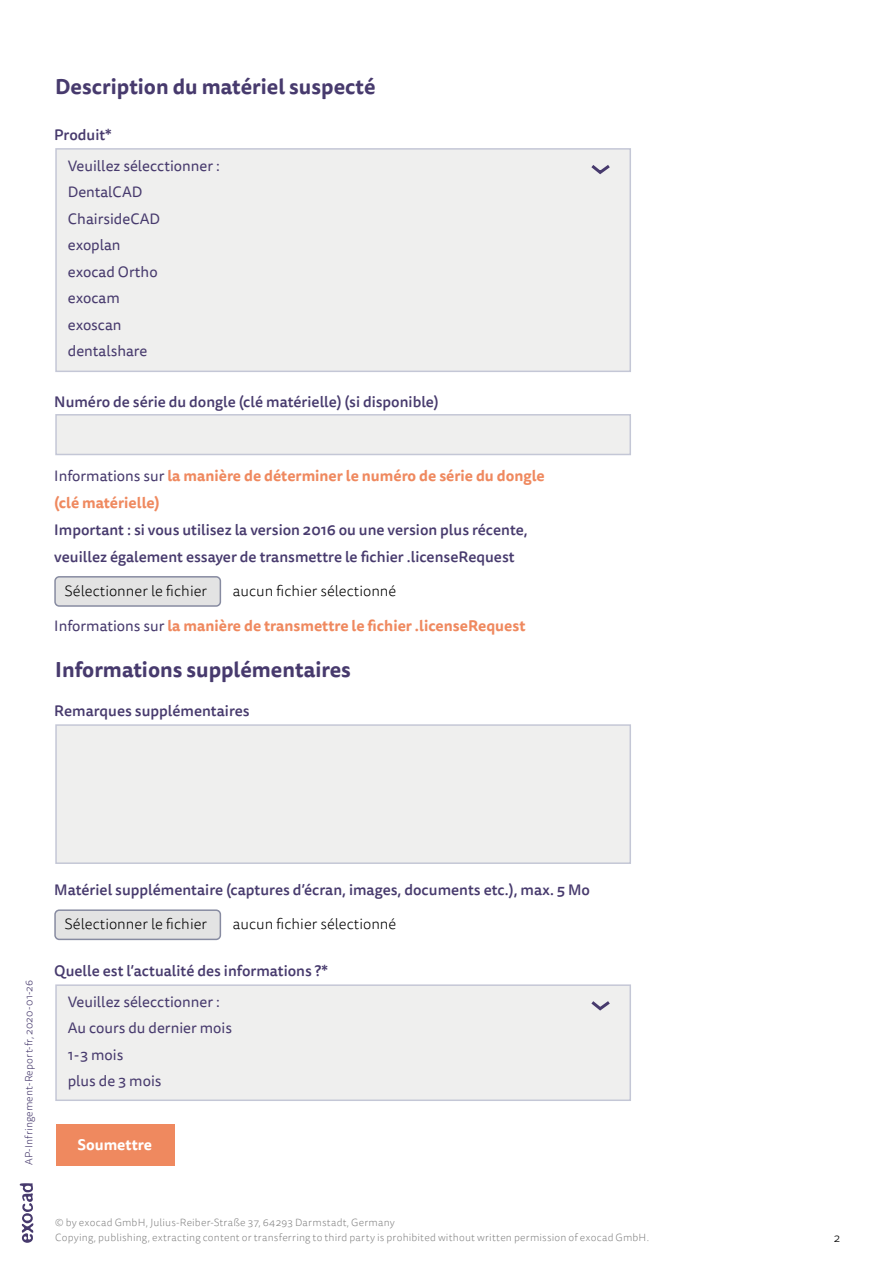
<style>
.page{position:relative;width:893px;height:1263px;background:#fff}
.page>*{position:absolute;margin:0;border:0;box-sizing:border-box;transform-origin:0 0}
.t1{font:700 21px "Tisa Sans Pro";color:#473a6d}
.t2{font:500 15px/27px "Tisa Sans Pro";color:#473a6d}
.t3{font:15px/26.5px "Tisa Sans Pro";color:#473a6d}
.t4{font:700 15px/27px "Tisa Sans Pro";color:#ef895f}
.t5{font:300 15px "Tisa Sans Pro";color:#000}
.t6{font:700 15px "Tisa Sans Pro";color:#fff}
.t7{font:300 12px "Tisa Sans Pro";color:#000}
.t8{font:300 10.5px/15px "Tisa Sans Pro";letter-spacing:.02em;color:#878787}
.t9{font:300 10.5px "Tisa Sans Pro";letter-spacing:.015em;color:#473a6d}
.s1{font-weight:400;color:#473a6d}
</style>
<div class="page">
<div style="left:55px;top:148px;width:576px;height:224px;background:#efefee;border:2px solid #c4c7d6"></div>
<div style="left:55px;top:984px;width:576px;height:117px;background:#efefee;border:2px solid #c4c7d6"></div>
<div style="left:55px;top:724px;width:576px;height:140px;background:#efefee;border:2px solid #c4c7d6"></div>
<svg style="left:591px;top:165px;width:19px;height:10px"></svg>
<svg style="left:591px;top:1001px;width:19px;height:10px"></svg>
<div style="left:55px;top:577px;width:165px;height:29px;background:#e3e3e3;border-radius:4px"></div>
<div style="left:54px;top:576px;width:167px;height:31px;border:2px solid #878ba1;border-radius:4px"></div>
<div style="left:55px;top:910px;width:165px;height:29px;background:#e3e3e3;border-radius:4px"></div>
<div style="left:54px;top:909px;width:167px;height:31px;border:2px solid #878ba1;border-radius:4px"></div>
<div style="left:55px;top:414px;width:576px;height:41px;background:#efefee;border:2px solid #c4c7d6"></div>
<svg style="left:20px;top:1183px;width:13px;height:60px"></svg>
<div style="left:56px;top:1124px;width:118px;height:41px;background:#ef895f"></div>
<h1 class="t1" style="left:55px;top:71px;width:322px">Description du matériel suspecté</h1>
<p class="t2" style="left:54px;top:122px;width:59px">Produit*</p>
<p class="t3" style="left:68px;top:152px;width:154px">Veuillez sélecctionner :<br>DentalCAD<br>ChairsideCAD<br>exoplan<br>exocad Ortho<br>exocam<br>exoscan<br>dentalshare</p>
<p class="t2" style="left:54px;top:388px;width:386px">Numéro de série du dongle (clé matérielle) (si disponible)</p>
<p class="t4" style="left:54px;top:462px;width:492px"><span class="s1">Informations sur</span> la manière de déterminer le numéro de série du dongle (clé matérielle)</p>
<p class="t2" style="left:54px;top:517px;width:475px">Important : si vous utilisez la version 2016 ou une version plus récente, veuillez également essayer de transmettre le fichier .licenseRequest</p>
<p class="t5" style="left:65px;top:581px;width:144px">Sélectionner le fichier</p>
<p class="t5" style="left:233px;top:581px;width:165px">aucun fichier sélectionné</p>
<p class="t4" style="left:54px;top:612px;width:473px"><span class="s1">Informations sur</span> la manière de transmettre le fichier .licenseRequest</p>
<h1 class="t1" style="left:55px;top:654px;width:297px">Informations supplémentaires</h1>
<p class="t2" style="left:54px;top:698px;width:197px">Remarques supplémentaires</p>
<p class="t9" style="left:22px;top:1165px;width:187px;rotate:-90deg">AP-Infringement-Report-fr, 2020-01-26</p>
<p class="t2" style="left:54px;top:877px;width:537px">Matériel supplémentaire (captures d’écran, images, documents etc.), max. 5 Mo</p>
<p class="t5" style="left:65px;top:914px;width:144px">Sélectionner le fichier</p>
<p class="t5" style="left:233px;top:914px;width:165px">aucun fichier sélectionné</p>
<p class="t2" style="left:54px;top:958px;width:275px">Quelle est l’actualité des informations ?*</p>
<p class="t3" style="left:68px;top:989px;width:166px">Veuillez sélecctionner :<br>Au cours du dernier mois<br>1-3 mois<br>plus de 3 mois</p>
<p class="t6" style="left:77px;top:1134px;width:76px">Soumettre</p>
<p class="t8" style="left:55px;top:1215px;width:595px">© by exocad GmbH, Julius-Reiber-Straße 37, 64293 Darmstadt, Germany<br>Copying, publishing, extracting content or transferring to third party is prohibited without written permission of exocad GmbH.</p>
<p class="t7" style="left:834px;top:1230px;width:8px">2</p>
</div>
